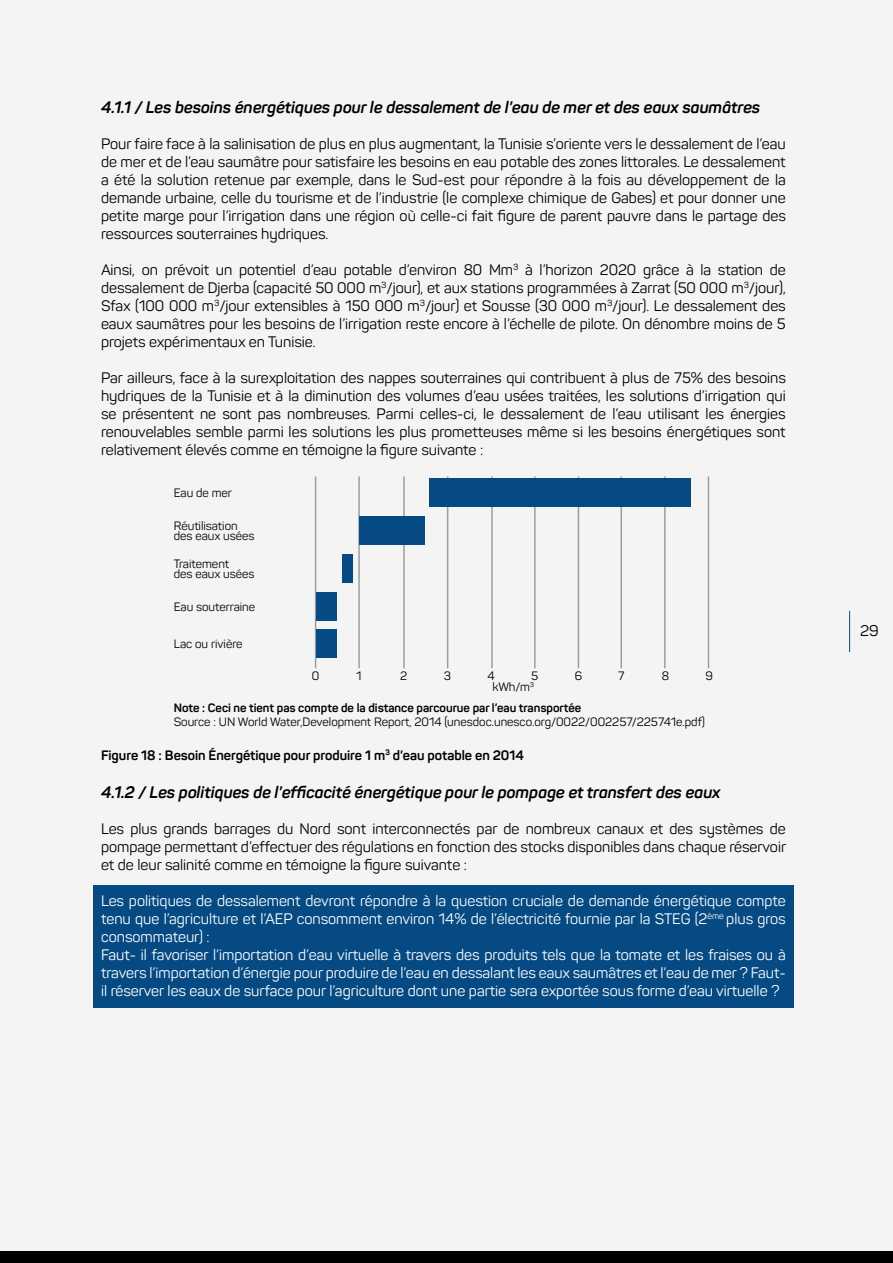
<style>
.page{position:relative;width:893px;height:1263px;background:#f5f4f4}
.page>*{position:absolute;margin:0;border:0;box-sizing:border-box;transform-origin:0 0}
.t1{font:italic 700 16.5px "Panton";color:#000}
.t2{font:15.3px "Panton";color:#000}
.t3{font:15px/18px "Panton";color:#000;text-align:justify}
.t4{font:15px/18px "Panton";color:#fff}
.t5{font:700 13.5px "Panton";color:#000}
.t6{font:12px/10.5px "Panton";color:#000}
.t7{font:700 12px/21px "Panton";color:#000}
.s1{font-weight:400}
</style>
<div class="page">
<hr style="left:849px;top:611px;width:1px;height:41px;background:#004d82">
<div style="left:0;top:1252px;width:893px;height:11px;background:#000"></div>
<div style="left:93px;top:885px;width:701px;height:123px;background:#054a82"></div>
<hr style="left:315px;top:476px;width:1px;height:192px;background:#9d9d9c">
<hr style="left:358px;top:476px;width:2px;height:192px;background:#9d9d9c">
<hr style="left:403px;top:476px;width:2px;height:192px;background:#9d9d9c">
<hr style="left:447px;top:476px;width:1px;height:192px;background:#9d9d9c">
<hr style="left:491px;top:476px;width:2px;height:192px;background:#9d9d9c">
<hr style="left:534px;top:476px;width:2px;height:192px;background:#9d9d9c">
<hr style="left:578px;top:476px;width:1px;height:192px;background:#9d9d9c">
<hr style="left:620px;top:476px;width:2px;height:192px;background:#9d9d9c">
<hr style="left:664px;top:476px;width:2px;height:192px;background:#9d9d9c">
<hr style="left:708px;top:476px;width:1px;height:192px;background:#9d9d9c">
<div style="left:316px;top:630px;width:20px;height:28px;background:#054a82"></div>
<div style="left:316px;top:592px;width:20px;height:28px;background:#054a82"></div>
<div style="left:342px;top:554px;width:11px;height:28px;background:#054a82"></div>
<div style="left:360px;top:516px;width:65px;height:28px;background:#054a82"></div>
<div style="left:430px;top:478px;width:261px;height:29px;background:#054a82"></div>
<p class="t1" style="left:101px;top:97px;width:661px">4.1.1 / Les besoins énergétiques pour le dessalement de l’eau de mer et des eaux saumâtres</p>
<p class="t3" style="left:101px;top:135px;width:686px">Pour faire face à la salinisation de plus en plus augmentant, la Tunisie s’oriente vers le dessalement de l’eau de mer et de l’eau saumâtre pour satisfaire les besoins en eau potable des zones littorales. Le dessalement a été la solution retenue par exemple, dans le Sud-est pour répondre à la fois au développement de la demande urbaine, celle du tourisme et de l’industrie (le complexe chimique de Gabes) et pour donner une petite marge pour l’irrigation dans une région où celle-ci fait figure de parent pauvre dans le partage des ressources souterraines hydriques.</p>
<p class="t3" style="left:101px;top:261px;width:686px">Ainsi, on prévoit un potentiel d’eau potable d’environ 80 Mm<sup>3</sup> à l’horizon 2020 grâce à la station de dessalement de Djerba (capacité 50 000 m<sup>3</sup>/jour), et aux stations programmées à Zarrat (50 000 m<sup>3</sup>/jour), Sfax (100 000 m<sup>3</sup>/jour extensibles à 150 000 m<sup>3</sup>/jour) et Sousse (30 000 m<sup>3</sup>/jour). Le dessalement des eaux saumâtres pour les besoins de l’irrigation reste encore à l’échelle de pilote. On dénombre moins de 5 projets expérimentaux en Tunisie.</p>
<p class="t3" style="left:101px;top:369px;width:686px">Par ailleurs, face à la surexploitation des nappes souterraines qui contribuent à plus de 75% des besoins hydriques de la Tunisie et à la diminution des volumes d’eau usées traitées, les solutions d’irrigation qui se présentent ne sont pas nombreuses. Parmi celles-ci, le dessalement de l’eau utilisant les énergies renouvelables semble parmi les solutions les plus prometteuses même si les besoins énergétiques sont relativement élevés comme en témoigne la figure suivante :</p>
<p class="t6" style="left:174px;top:487px;width:60px">Eau de mer</p>
<p class="t6" style="left:174px;top:520px;width:82px">Réutilisation des eaux usées</p>
<p class="t6" style="left:174px;top:558px;width:82px">Traitement<br>des eaux usées</p>
<p class="t6" style="left:174px;top:601px;width:83px">Eau souterraine</p>
<p class="t6" style="left:174px;top:639px;width:70px">Lac ou rivière</p>
<p class="t7" style="left:174px;top:676px;width:409px;text-indent:319px"><span class="s1">kWh/m</span><sup>3<br></sup>Note : Ceci ne tient pas compte de la distance parcourue par l’eau transportée</p>
<p class="t6" style="left:174px;top:716px;width:533px">Source : UN World Water,Development Report, 2014 (unesdoc.unesco.org/0022/002257/225741e.pdf)</p>
<p class="t6" style="left:312px;top:670px;width:9px">0</p>
<p class="t6" style="left:356px;top:670px;width:7px">1</p>
<p class="t6" style="left:400px;top:670px;width:9px">2</p>
<p class="t6" style="left:444px;top:670px;width:9px">3</p>
<p class="t6" style="left:487px;top:670px;width:9px">4</p>
<p class="t6" style="left:531px;top:670px;width:9px">5</p>
<p class="t6" style="left:575px;top:670px;width:9px">6</p>
<p class="t6" style="left:618px;top:670px;width:8px">7</p>
<p class="t6" style="left:662px;top:670px;width:9px">8</p>
<p class="t6" style="left:705px;top:670px;width:9px">9</p>
<p class="t5" style="left:101px;top:747px;width:424px">Figure 18 : Besoin Énergétique pour produire 1 m<sup>3</sup> d’eau potable en 2014</p>
<p class="t1" style="left:101px;top:781px;width:621px">4.1.2 / Les politiques de l’efficacité énergétique pour le pompage et transfert des eaux</p>
<p class="t3" style="left:101px;top:819px;width:687px">Les plus grands barrages du Nord sont interconnectés par de nombreux canaux et des systèmes de pompage permettant d’effectuer des régulations en fonction des stocks disponibles dans chaque réservoir et de leur salinité comme en témoigne la figure suivante :</p>
<p class="t4" style="left:101px;top:891px;width:686px">Les politiques de dessalement devront répondre à la question cruciale de demande énergétique compte tenu que l’agriculture et l’AEP consomment environ 14% de l’électricité fournie par la STEG (2<sup>ème</sup> plus gros consommateur) :<br>Faut- il favoriser l’importation d’eau virtuelle à travers des produits tels que la tomate et les fraises ou à travers l’importation d’énergie pour produire de l’eau en dessalant les eaux saumâtres et l’eau de mer ? Faut&shy;il réserver les eaux de surface pour l’agriculture dont une partie sera exportée sous forme d’eau virtuelle ?</p>
<p class="t2" style="left:860px;top:621px;width:20px">29</p>
</div>
